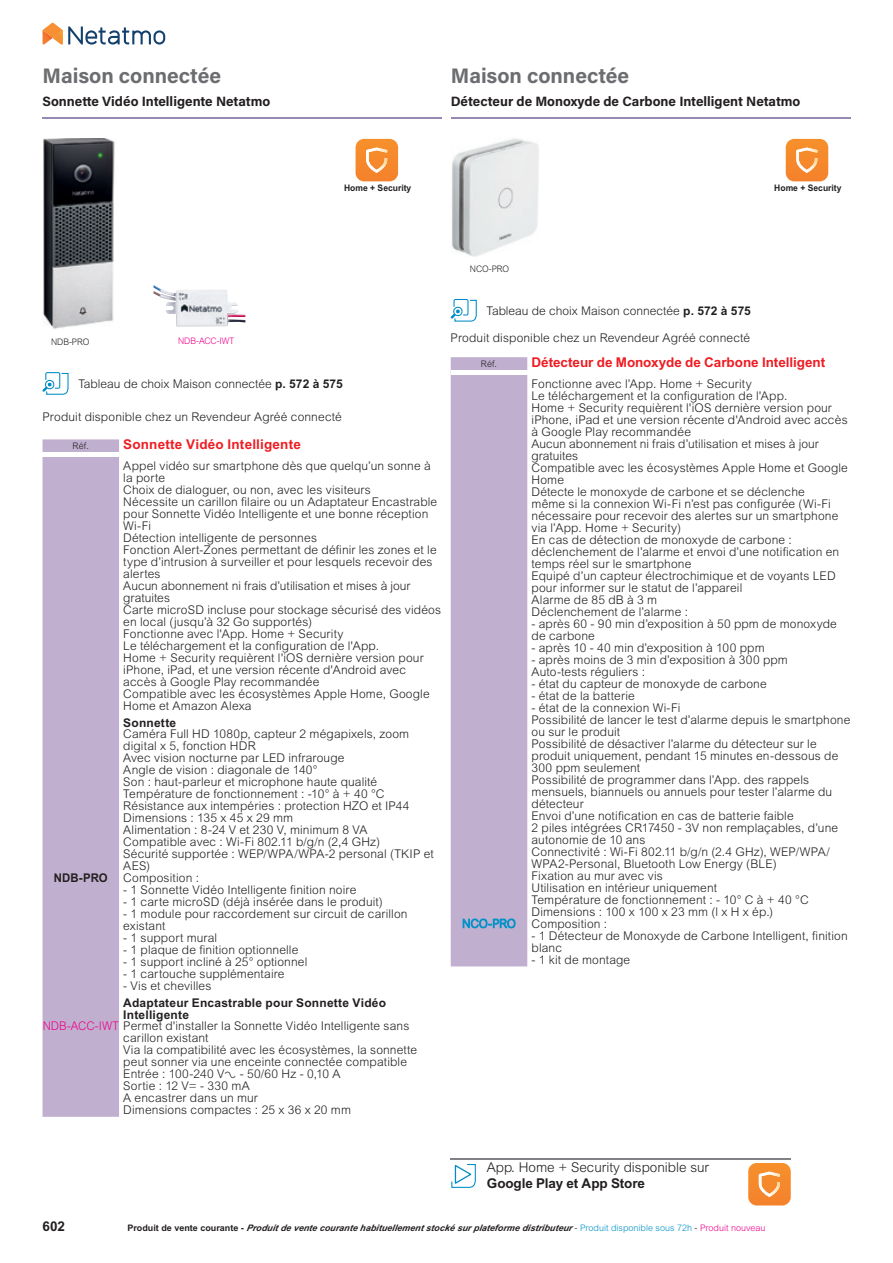
<style>
.page{position:relative;width:893px;height:1263px;background:#fff}
.page>*{position:absolute;margin:0;border:0;box-sizing:border-box;transform-origin:0 0}
.t1{font:700 21px "Acumin Pro";color:#6c6d70}
.t2{font:700 13.5px "Acumin Pro";color:#231f20}
.t3{font:700 13.5px "Arial MT Std";color:#ee1d23}
.t4{font:300 13.5px "Arial MT Std";color:#231f20}
.t5{font:700 13.5px "Arial MT Std";letter-spacing:-.005em;color:#231f20}
.t6{font:300 12px/12px "Arial MT Std";letter-spacing:.01em;color:#231f20}
.t7{font:700 12px "Arial MT Std";letter-spacing:.015em;color:#231f20}
.t8{font:700 12px "Arial MT Std";letter-spacing:.015em;color:#231f20;scale:.95 1}
.t9{font:300 12px "Arial MT Std";letter-spacing:.005em;color:#0092c8;scale:.95 1}
.t10{font:italic 700 9px "Arial MT Std";color:#231f20}
.t11{font:700 9px "Arial MT Std";color:#231f20;scale:.95 1}
.t12{font:300 9px "Arial MT Std";color:#231f20;scale:.95 1}
.t13{font:300 9px "Arial MT Std";color:#ed028c;scale:.95 1}
.t14{font:300 9px "Arial MT Std";color:#231f20}
.s1{font-weight:700}
.s2{color:#ed028c}
.s3{font-family:"Legrand 2007";font-weight:400}
.s4{font-style:normal}
.s5{font-weight:300;font-style:normal}
.s6{font-weight:300;font-style:normal;color:#0092c8}
.s7{font-weight:300;font-style:normal;color:#ed028c}
</style>
<div class="page">
<hr style="left:43px;top:117px;width:399px;height:1px;background:#9589b4">
<hr style="left:451px;top:117px;width:399px;height:1px;background:#9589b4">
<svg style="left:43px;top:23px;width:122px;height:22px"></svg>
<img style="left:43px;top:138px;width:72px;height:191px">
<img style="left:451px;top:138px;width:88px;height:119px">
<svg style="left:356px;top:139px;width:42px;height:42px"></svg>
<img style="left:366px;top:148px;width:21px;height:25px">
<svg style="left:786px;top:139px;width:42px;height:42px"></svg>
<img style="left:796px;top:148px;width:22px;height:25px">
<div style="left:43px;top:439px;width:76px;height:678px;background:#c0afce"></div>
<div style="left:43px;top:452px;width:76px;height:5px;background:#fff"></div>
<div style="left:451px;top:357px;width:76px;height:609px;background:#c0afce"></div>
<div style="left:451px;top:370px;width:76px;height:5px;background:#fff"></div>
<svg style="left:748px;top:1163px;width:43px;height:42px"></svg>
<img style="left:759px;top:1172px;width:21px;height:25px">
<hr style="left:451px;top:1159px;width:340px;height:1px;background:#808285">
<svg style="left:451px;top:1164px;width:25px;height:24px"></svg>
<svg style="left:43px;top:372px;width:26px;height:23px"></svg>
<svg style="left:451px;top:299px;width:26px;height:23px"></svg>
<img style="left:154px;top:285px;width:91px;height:42px">
<h1 class="t1" style="left:43px;top:61px;width:180px">Maison connectée</h1>
<p class="t2" style="left:43px;top:92px;width:229px">Sonnette Vidéo Intelligente Netatmo</p>
<h1 class="t1" style="left:451px;top:61px;width:180px">Maison connectée</h1>
<p class="t2" style="left:451px;top:92px;width:351px">Détecteur de Monoxyde de Carbone Intelligent Netatmo</p>
<p class="t11" style="left:344px;top:183px;width:72px">Home + Security</p>
<p class="t11" style="left:774px;top:183px;width:72px">Home + Security</p>
<p class="t12" style="left:470px;top:264px;width:43px">NCO-PRO</p>
<p class="t6" style="left:487px;top:304px;width:266px">Tableau de choix Maison connectée <span class="s1">p. 572 à 575</span></p>
<p class="t12" style="left:51px;top:336px;width:42px">NDB-PRO</p>
<p class="t13" style="left:178px;top:336px;width:61px">NDB-ACC-IWT</p>
<p class="t6" style="left:451px;top:332px;width:301px">Produit disponible chez un Revendeur Agréé connecté</p>
<p class="t6" style="left:78px;top:378px;width:266px">Tableau de choix Maison connectée <span class="s1">p. 572 à 575</span></p>
<p class="t6" style="left:43px;top:410px;width:301px">Produit disponible chez un Revendeur Agréé connecté</p>
<p class="t14" style="left:73px;top:441px;width:18px">Réf.</p>
<p class="t3" style="left:123px;top:436px;width:179px">Sonnette Vidéo Intelligente</p>
<p class="t6" style="left:123px;top:460px;width:319px">Appel vidéo sur smartphone dès que quelqu’un sonne à la porte<br>Choix de dialoguer, ou non, avec les visiteurs<br>Nécessite un carillon filaire ou un Adaptateur Encastrable pour Sonnette Vidéo Intelligente et une bonne réception Wi-Fi<br>Détection intelligente de personnes<br>Fonction Alert-Zones permettant de définir les zones et le type d’intrusion à surveiller et pour lesquels recevoir des alertes<br>Aucun abonnement ni frais d’utilisation et mises à jour gratuites<br>Carte microSD incluse pour stockage sécurisé des vidéos en local (jusqu’à 32 Go supportés)<br>Fonctionne avec l'App. Home + Security<br>Le téléchargement et la configuration de l'App.<br>Home + Security requièrent l'iOS dernière version pour iPhone, iPad, et une version récente d'Android avec accès à Google Play recommandée<br>Compatible avec les écosystèmes Apple Home, Google Home et Amazon Alexa</p>
<p class="t7" style="left:123px;top:716px;width:54px">Sonnette</p>
<p class="t6" style="left:123px;top:728px;width:312px">Caméra Full HD 1080p, capteur 2 mégapixels, zoom digital x 5, fonction HDR<br>Avec vision nocturne par LED infrarouge<br>Angle de vision : diagonale de 140°<br>Son : haut-parleur et microphone haute qualité Température de fonctionnement : -10° à + 40 °C Résistance aux intempéries : protection HZO et IP44<br>Dimensions : 135 x 45 x 29 mm<br>Alimentation : 8-24 V et 230 V, minimum 8 VA Compatible avec : Wi-Fi 802.11 b/g/n (2,4 GHz)<br>Sécurité supportée : WEP/WPA/WPA-2 personal (TKIP et AES)</p>
<p class="t8" style="left:54px;top:871px;width:58px">NDB-PRO</p>
<p class="t6" style="left:123px;top:872px;width:77px">Composition :</p>
<p class="t6" style="left:123px;top:884px;width:235px">- 1 Sonnette Vidéo Intelligente finition noire</p>
<p class="t6" style="left:123px;top:896px;width:261px">- 1 carte microSD (déjà insérée dans le produit)</p>
<p class="t6" style="left:123px;top:908px;width:286px">- 1 module pour raccordement sur circuit de carillon existant</p>
<p class="t6" style="left:123px;top:932px;width:95px">- 1 support mural</p>
<p class="t6" style="left:123px;top:944px;width:177px">- 1 plaque de finition optionnelle</p>
<p class="t6" style="left:123px;top:956px;width:186px">- 1 support incliné à 25° optionnel</p>
<p class="t6" style="left:123px;top:968px;width:163px">- 1 cartouche supplémentaire</p>
<p class="t6" style="left:123px;top:980px;width:90px">- Vis et chevilles</p>
<p class="t7" style="left:123px;top:995px;width:264px">Adaptateur Encastrable pour Sonnette Vidéo</p>
<p class="t7" style="left:123px;top:1007px;width:67px">Intelligente</p>
<p class="t6" style="left:43px;top:1020px;width:368px"><span class="s2">NDB-ACC-IWT</span> Permet d'installer la Sonnette Vidéo Intelligente sans</p>
<p class="t6" style="left:123px;top:1032px;width:87px">carillon existant</p>
<p class="t6" style="left:123px;top:1044px;width:295px">Via la compatibilité avec les écosystèmes, la sonnette</p>
<p class="t6" style="left:123px;top:1056px;width:285px">peut sonner via une enceinte connectée compatible</p>
<p class="t6" style="left:123px;top:1068px;width:219px">Entrée : 100-240 V<span class="s3">A</span> - 50/60 Hz - 0,10 A</p>
<p class="t6" style="left:123px;top:1080px;width:128px">Sortie : 12 V= - 330 mA</p>
<p class="t6" style="left:123px;top:1092px;width:136px">A encastrer dans un mur</p>
<p class="t6" style="left:123px;top:1104px;width:229px">Dimensions compactes : 25 x 36 x 20 mm</p>
<p class="t14" style="left:481px;top:358px;width:18px">Réf.</p>
<p class="t3" style="left:531px;top:354px;width:295px">Détecteur de Monoxyde de Carbone Intelligent</p>
<p class="t6" style="left:531px;top:378px;width:318px">Fonctionne avec l’App. Home + Security<br>Le téléchargement et la configuration de l'App.<br>Home + Security requièrent l'iOS dernière version pour iPhone, iPad et une version récente d'Android avec accès à Google Play recommandée<br>Aucun abonnement ni frais d’utilisation et mises à jour gratuites<br>Compatible avec les écosystèmes Apple Home et Google Home<br>Détecte le monoxyde de carbone et se déclenche<br>même si la connexion Wi-Fi n’est pas configurée (Wi-Fi nécessaire pour recevoir des alertes sur un smartphone via l’App. Home + Security)<br>En cas de détection de monoxyde de carbone : déclenchement de l’alarme et envoi d’une notification en temps réel sur le smartphone<br>Equipé d’un capteur électrochimique et de voyants LED pour informer sur le statut de l’appareil<br>Alarme de 85 dB à 3 m<br>Déclenchement de l’alarme :</p>
<p class="t6" style="left:531px;top:618px;width:307px">- après 60 - 90 min d’exposition à 50 ppm de monoxyde de carbone</p>
<p class="t6" style="left:531px;top:642px;width:235px">- après 10 - 40 min d’exposition à 100 ppm</p>
<p class="t6" style="left:531px;top:654px;width:258px">- après moins de 3 min d’exposition à 300 ppm<br>Auto-tests réguliers :</p>
<p class="t6" style="left:531px;top:678px;width:237px">- état du capteur de monoxyde de carbone</p>
<p class="t6" style="left:531px;top:690px;width:105px">- état de la batterie</p>
<p class="t6" style="left:531px;top:702px;width:320px">- état de la connexion Wi-Fi<br>Possibilité de lancer le test d’alarme depuis le smartphone ou sur le produit<br>Possibilité de désactiver l’alarme du détecteur sur le produit uniquement, pendant 15 minutes en-dessous de 300 ppm seulement<br>Possibilité de programmer dans l’App. des rappels mensuels, biannuels ou annuels pour tester l’alarme du détecteur<br>Envoi d’une notification en cas de batterie faible<br>2 piles intégrées CR17450 - 3V non remplaçables, d’une autonomie de 10 ans<br>Connectivité : Wi-Fi 802.11 b/g/n (2.4 GHz), WEP/WPA/ WPA2-Personal, Bluetooth Low Energy (BLE)<br>Fixation au mur avec vis<br>Utilisation en intérieur uniquement<br>Température de fonctionnement : - 10° C à + 40 °C Dimensions : 100 x 100 x 23 mm (l x H x ép.)</p>
<p class="t9" style="left:462px;top:917px;width:58px">NCO-PRO</p>
<p class="t6" style="left:531px;top:917px;width:77px">Composition :</p>
<p class="t6" style="left:531px;top:929px;width:318px">- 1 Détecteur de Monoxyde de Carbone Intelligent, finition blanc</p>
<p class="t6" style="left:531px;top:953px;width:100px">- 1 kit de montage</p>
<p class="t4" style="left:487px;top:1160px;width:224px">App. Home + Security disponible sur</p>
<p class="t5" style="left:487px;top:1175px;width:160px">Google Play et App Store</p>
<p class="t5" style="left:43px;top:1218px;width:24px">602</p>
<p class="t10" style="left:127px;top:1223px;width:640px"><span class="s4">Produit de vente courante -</span> Produit de vente courante habituellement stocké sur plateforme distributeur <span class="s5">-</span> <span class="s6">Produit disponible sous 72h</span> <span class="s5">-</span> <span class="s7">Produit nouveau</span></p>
</div>
